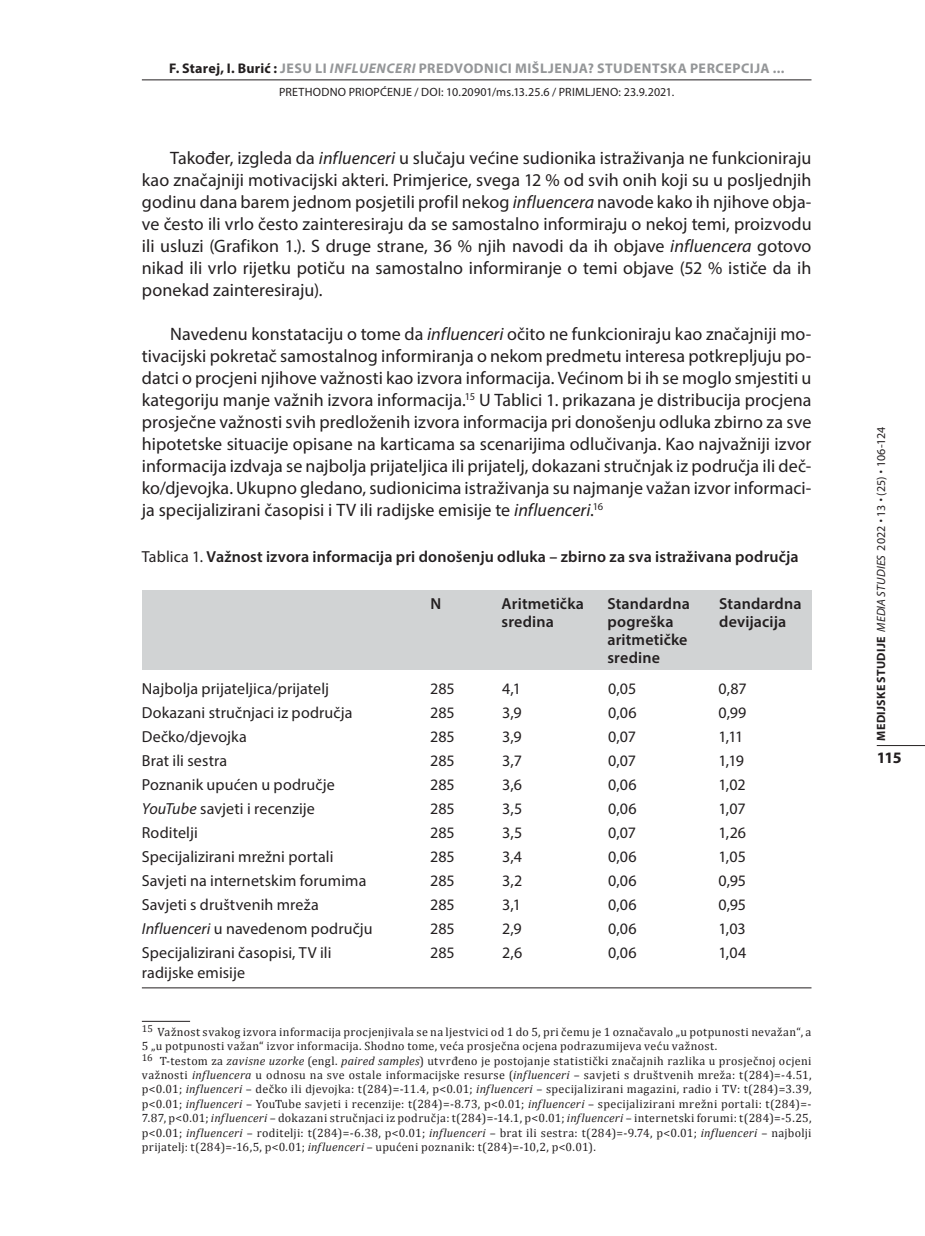
<style>
.page{position:relative;width:925px;height:1236px;background:#fff}
.page>*{position:absolute;margin:0;border:0;box-sizing:border-box;transform-origin:0 0}
.t1{font:18px/22px "Myriad Pro";color:#231f20;text-align:justify}
.t2{font:16px "Myriad Pro";letter-spacing:.005em;color:#231f20}
.t3{font:600 16px/18px "Myriad Pro";letter-spacing:.01em;color:#231f20}
.t4{font:700 16px "Myriad Pro";color:#231f20}
.t5{font:700 14px "Myriad Pro";letter-spacing:.04em;color:#949698}
.t6{font:12px/14.4px "Cambria";letter-spacing:.03em;color:#231f20}
.t7{font:12px "Myriad Pro";letter-spacing:.015em;color:#231f20}
.t8{font:12px "Myriad Pro";letter-spacing:-.01em;color:#231f20}
.s1{color:#231f20}
.s2{font-style:italic}
.s3{font-weight:400}
.s4{font-weight:700}
</style>
<div class="page">
<hr style="left:142px;top:79px;width:669px;height:1px;background:#231f20">
<hr style="left:876px;top:745px;width:48px;height:1px;background:#231f20">
<div style="left:142px;top:591px;width:669px;height:79px;background:#d1d3d4"></div>
<hr style="left:142px;top:1021px;width:48px;height:1px;background:#231f20">
<hr style="left:142px;top:987px;width:669px;height:1px;background:#231f20">
<p class="t5" style="left:169px;top:60px;width:616px"><span class="s1">F. STAREJ, I. BURIĆ :</span> JESU LI <span class="s2">INFLUENCERI</span> PREDVODNICI MIŠLJENJA? STUDENTSKA PERCEPCIJA ...</p>
<p class="t7" style="left:279px;top:85px;width:396px">PRETHODNO PRIOPĆENJE / DOI: 10.20901/ms.13.25.6 / PRIMLJENO: 23.9.2021.</p>
<p class="t1" style="left:142px;top:146px;width:671px;text-indent:28px">Također, izgleda da <span class="s2">influenceri</span> u slučaju većine sudionika istraživanja ne funkcioniraju kao značajniji motivacijski akteri. Primjerice, svega 12 % od svih onih koji su u posljednjih godinu dana barem jednom posjetili profil nekog <span class="s2">influencera</span> navode kako ih njihove obja&shy;ve često ili vrlo često zainteresiraju da se samostalno informiraju o nekoj temi, proizvodu ili usluzi (Grafikon 1.). S druge strane, 36 % njih navodi da ih objave <span class="s2">influencera</span> gotovo nikad ili vrlo rijetku potiču na samostalno informiranje o temi objave (52 % ističe da ih ponekad zainteresiraju).</p>
<p class="t1" style="left:142px;top:322px;width:671px;text-indent:28px">Navedenu konstataciju o tome da <span class="s2">influenceri</span> očito ne funkcioniraju kao značajniji mo&shy;tivacijski pokretač samostalnog informiranja o nekom predmetu interesa potkrepljuju po&shy;datci o procjeni njihove važnosti kao izvora informacija. Većinom bi ih se moglo smjestiti u kategoriju manje važnih izvora informacija.<sup>15</sup> U Tablici 1. prikazana je distribucija procjena prosječne važnosti svih predloženih izvora informacija pri donošenju odluka zbirno za sve hipotetske situacije opisane na karticama sa scenarijima odlučivanja. Kao najvažniji izvor informacija izdvaja se najbolja prijateljica ili prijatelj, dokazani stručnjak iz područja ili deč&shy;ko/djevojka. Ukupno gledano, sudionicima istraživanja su najmanje važan izvor informaci&shy;ja specijalizirani časopisi i TV ili radijske emisije te <span class="s2">influenceri</span>.<sup>16</sup></p>
<p class="t3" style="left:142px;top:547px;width:658px"><span class="s3">Tablica 1.</span> Važnost izvora informacija pri donošenju odluka – zbirno za sva istraživana područja</p>
<p class="t3" style="left:430px;top:594px;width:10px">N</p>
<p class="t3" style="left:501px;top:594px;width:84px">Aritmetička sredina</p>
<p class="t3" style="left:607px;top:594px;width:84px">Standardna pogreška aritmetičke sredine</p>
<p class="t3" style="left:719px;top:594px;width:84px">Standardna devijacija</p>
<p class="t2" style="left:142px;top:679px;width:189px">Najbolja prijateljica/prijatelj</p>
<p class="t2" style="left:430px;top:679px;width:26px">285</p>
<p class="t2" style="left:502px;top:679px;width:20px">4,1</p>
<p class="t2" style="left:608px;top:679px;width:30px">0,05</p>
<p class="t2" style="left:718px;top:679px;width:30px">0,87</p>
<p class="t2" style="left:142px;top:703px;width:212px">Dokazani stručnjaci iz područja</p>
<p class="t2" style="left:430px;top:703px;width:26px">285</p>
<p class="t2" style="left:502px;top:703px;width:21px">3,9</p>
<p class="t2" style="left:608px;top:703px;width:30px">0,06</p>
<p class="t2" style="left:718px;top:703px;width:30px">0,99</p>
<p class="t2" style="left:142px;top:727px;width:106px">Dečko/djevojka</p>
<p class="t2" style="left:430px;top:727px;width:26px">285</p>
<p class="t2" style="left:502px;top:727px;width:21px">3,9</p>
<p class="t2" style="left:608px;top:727px;width:29px">0,07</p>
<p class="t2" style="left:718px;top:727px;width:27px">1,11</p>
<p class="t2" style="left:142px;top:751px;width:87px">Brat ili sestra</p>
<p class="t2" style="left:430px;top:751px;width:26px">285</p>
<p class="t2" style="left:502px;top:751px;width:21px">3,7</p>
<p class="t2" style="left:608px;top:751px;width:29px">0,07</p>
<p class="t2" style="left:718px;top:751px;width:27px">1,19</p>
<p class="t2" style="left:142px;top:775px;width:194px">Poznanik upućen u područje</p>
<p class="t2" style="left:430px;top:775px;width:26px">285</p>
<p class="t2" style="left:502px;top:775px;width:21px">3,6</p>
<p class="t2" style="left:608px;top:775px;width:30px">0,06</p>
<p class="t2" style="left:718px;top:775px;width:29px">1,02</p>
<p class="t2" style="left:142px;top:799px;width:174px"><span class="s2">YouTube</span> savjeti i recenzije</p>
<p class="t2" style="left:430px;top:799px;width:26px">285</p>
<p class="t2" style="left:502px;top:799px;width:22px">3,5</p>
<p class="t2" style="left:608px;top:799px;width:30px">0,06</p>
<p class="t2" style="left:718px;top:799px;width:29px">1,07</p>
<p class="t2" style="left:142px;top:823px;width:57px">Roditelji</p>
<p class="t2" style="left:430px;top:823px;width:26px">285</p>
<p class="t2" style="left:502px;top:823px;width:22px">3,5</p>
<p class="t2" style="left:608px;top:823px;width:29px">0,07</p>
<p class="t2" style="left:718px;top:823px;width:29px">1,26</p>
<p class="t2" style="left:142px;top:847px;width:193px">Specijalizirani mrežni portali</p>
<p class="t2" style="left:430px;top:847px;width:26px">285</p>
<p class="t2" style="left:502px;top:847px;width:21px">3,4</p>
<p class="t2" style="left:608px;top:847px;width:30px">0,06</p>
<p class="t2" style="left:718px;top:847px;width:29px">1,05</p>
<p class="t2" style="left:142px;top:871px;width:226px">Savjeti na internetskim forumima</p>
<p class="t2" style="left:430px;top:871px;width:26px">285</p>
<p class="t2" style="left:502px;top:871px;width:22px">3,2</p>
<p class="t2" style="left:608px;top:871px;width:30px">0,06</p>
<p class="t2" style="left:718px;top:871px;width:29px">0,95</p>
<p class="t2" style="left:142px;top:895px;width:178px">Savjeti s društvenih mreža</p>
<p class="t2" style="left:430px;top:895px;width:26px">285</p>
<p class="t2" style="left:502px;top:895px;width:20px">3,1</p>
<p class="t2" style="left:608px;top:895px;width:30px">0,06</p>
<p class="t2" style="left:718px;top:895px;width:29px">0,95</p>
<p class="t2" style="left:142px;top:919px;width:232px"><span class="s2">Influenceri</span> u navedenom području</p>
<p class="t2" style="left:430px;top:919px;width:26px">285</p>
<p class="t2" style="left:502px;top:919px;width:21px">2,9</p>
<p class="t2" style="left:608px;top:919px;width:30px">0,06</p>
<p class="t2" style="left:718px;top:919px;width:29px">1,03</p>
<p class="t2" style="left:142px;top:943px;width:191px">Specijalizirani časopisi, TV ili</p>
<p class="t2" style="left:430px;top:943px;width:26px">285</p>
<p class="t2" style="left:502px;top:943px;width:22px">2,6</p>
<p class="t2" style="left:608px;top:943px;width:30px">0,06</p>
<p class="t2" style="left:718px;top:943px;width:29px">1,04</p>
<p class="t2" style="left:142px;top:963px;width:105px">radijske emisije</p>
<p class="t6" style="left:142px;top:1024px;width:671px"><sup>15</sup> Važnost svakog izvora informacija procjenjivala se na ljestvici od 1 do 5, pri čemu je 1 označavalo „u potpunosti nevažan“, a 5 „u potpunosti važan“ izvor informacija. Shodno tome, veća prosječna ocjena podrazumijeva veću važnost.<br><sup>16</sup> T-testom za <span class="s2">zavisne uzorke</span> (engl. <span class="s2">paired samples</span>) utvrđeno je postojanje statistički značajnih razlika u prosječnoj ocjeni važnosti <span class="s2">influencera</span> u odnosu na sve ostale informacijske resurse (<span class="s2">influenceri</span> – savjeti s društvenih mreža: t(284)=-4.51, p&lt;0.01; <span class="s2">influenceri</span> – dečko ili djevojka: t(284)=-11.4, p&lt;0.01; <span class="s2">influenceri</span> – specijalizirani magazini, radio i TV: t(284)=3.39, p&lt;0.01; <span class="s2">influenceri</span> – YouTube savjeti i recenzije: t(284)=-8.73, p&lt;0.01; <span class="s2">influenceri</span> – specijalizirani mrežni portali: t(284)=- 7.87, p&lt;0.01; <span class="s2">influenceri</span> – dokazani stručnjaci iz područja: t(284)=-14.1, p&lt;0.01; <span class="s2">influenceri</span> – internetski forumi: t(284)=-5.25, p&lt;0.01; <span class="s2">influenceri</span> – roditelji: t(284)=-6.38, p&lt;0.01; <span class="s2">influenceri</span> – brat ili sestra: t(284)=-9.74, p&lt;0.01; <span class="s2">influenceri</span> – najbolji prijatelj: t(284)=-16,5, p&lt;0.01; <span class="s2">influenceri</span> – upućeni poznanik: t(284)=-10,2, p&lt;0.01).</p>
<p class="t8" style="left:873px;top:741px;width:315px;rotate:-90deg"><span class="s4">MEDIJSKE STUDIJE</span> <span class="s2">MEDIA STUDIES</span> 2022 <sup>.</sup> 13 <sup>.</sup> (25) <sup>.</sup> 106-124</p>
<p class="t4" style="left:876px;top:747px;width:26px">115</p>
</div>
